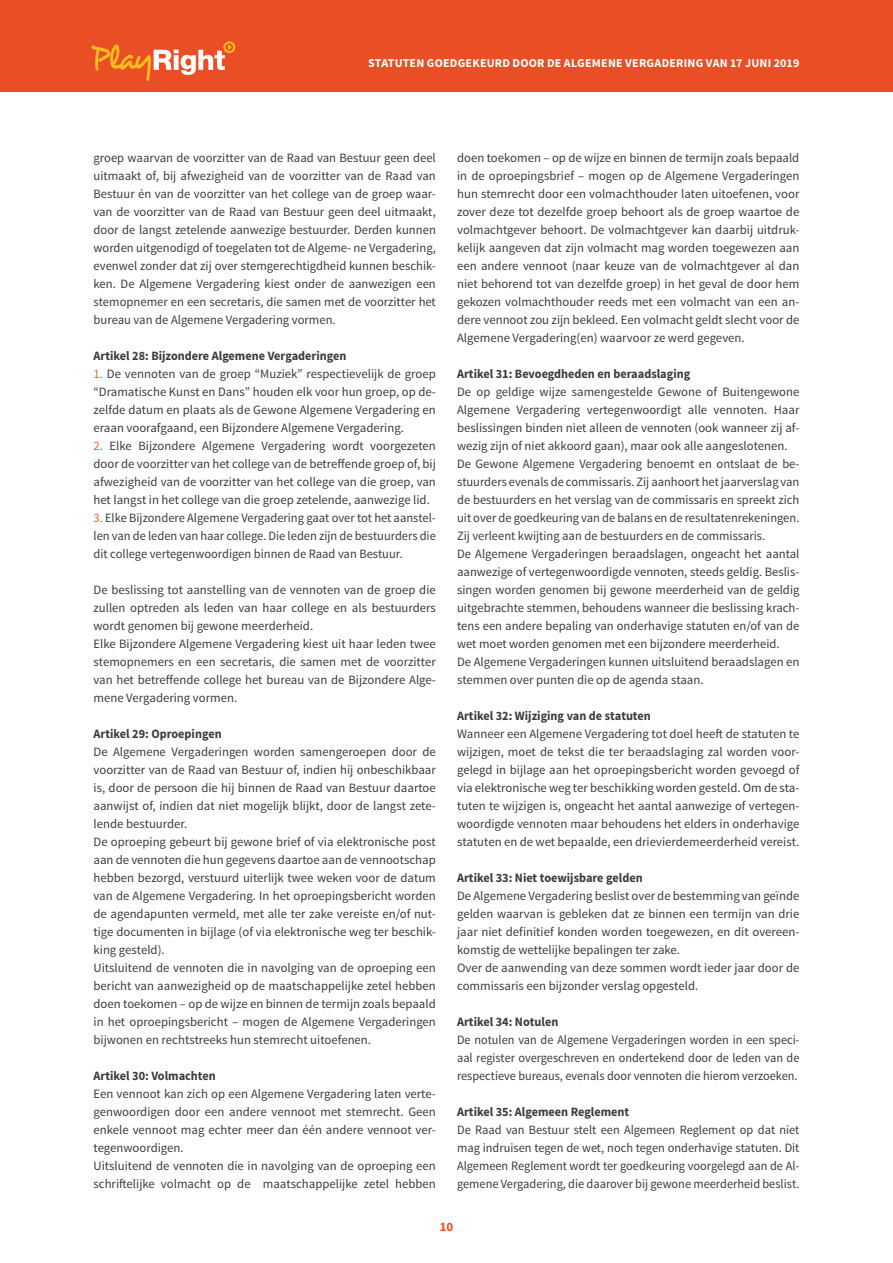
<style>
.page{position:relative;width:893px;height:1263px;background:#fff}
.page>*{position:absolute;margin:0;border:0;box-sizing:border-box;transform-origin:0 0}
.t1{font:12.75px/18px "Source Sans Pro";color:#3c3c3b;text-align:justify}
.t2{font:700 12.75px "Source Sans Pro";color:#3c3c3b;scale:.96 1}
.t3{font:12.75px/18px "Source Sans Pro";color:#3c3c3b;text-align:justify;scale:.96 1}
.t4{font:700 12.75px "Source Sans Pro";color:#e94e24}
.t5{font:700 12px "Source Sans Pro";letter-spacing:.015em;color:#fff}
.s1{color:#ec6337}
</style>
<div class="page">
<div style="left:0;top:0;width:893px;height:92px;background:#e94e24"></div>
<svg style="left:91px;top:41px;width:144px;height:40px"></svg>
<p class="t5" style="left:368px;top:55px;width:433px">STATUTEN GOEDGEKEURD DOOR DE ALGEMENE VERGADERING VAN 17 JUNI 2019</p>
<p class="t1" style="left:94px;top:149px;width:344px">groep waarvan de voorzitter van de Raad van Bestuur geen deel uitmaakt of, bij afwezigheid van de voorzitter van de Raad van Bestuur én van de voorzitter van het college van de groep waar&shy;van de voorzitter van de Raad van Bestuur geen deel uitmaakt, door de langst zetelende aanwezige bestuurder. Derden kunnen worden uitgenodigd of toegelaten tot de Algeme- ne Vergadering, evenwel zonder dat zij over stemgerechtigdheid kunnen beschik&shy;ken. De Algemene Vergadering kiest onder de aanwezigen een stemopnemer en een secretaris, die samen met de voorzitter het bureau van de Algemene Vergadering vormen.</p>
<p class="t2" style="left:94px;top:348px;width:265px">Artikel 28: Bijzondere Algemene Vergaderingen</p>
<p class="t1" style="left:94px;top:365px;width:344px"><span class="s1">1.</span> De vennoten van de groep “Muziek” respectievelijk de groep “Dramatische Kunst en Dans” houden elk voor hun groep, op de&shy;zelfde datum en plaats als de Gewone Algemene Vergadering en eraan voorafgaand, een Bijzondere Algemene Vergadering.</p>
<p class="t1" style="left:94px;top:437px;width:344px"><span class="s1">2.</span> Elke Bijzondere Algemene Vergadering wordt voorgezeten door de voorzitter van het college van de betreffende groep of, bij afwezigheid van de voorzitter van het college van die groep, van het langst in het college van die groep zetelende, aanwezige lid.</p>
<p class="t1" style="left:94px;top:509px;width:344px"><span class="s1">3.</span> Elke Bijzondere Algemene Vergadering gaat over tot het aanstel&shy;len van de leden van haar college. Die leden zijn de bestuurders die dit college vertegenwoordigen binnen de Raad van Bestuur.</p>
<p class="t1" style="left:94px;top:581px;width:344px;text-align:left">De beslissing tot aanstelling van de vennoten van de groep die zullen optreden als leden van haar college en als bestuurders wordt genomen bij gewone meerderheid.<br>Elke Bijzondere Algemene Vergadering kiest uit haar leden twee stemopnemers en een secretaris, die samen met de voorzitter van het betreffende college het bureau van de Bijzondere Alge&shy;mene Vergadering vormen.</p>
<p class="t2" style="left:94px;top:726px;width:135px">Artikel 29: Oproepingen</p>
<p class="t1" style="left:94px;top:743px;width:344px;text-align:left">De Algemene Vergaderingen worden samengeroepen door de voorzitter van de Raad van Bestuur of, indien hij onbeschikbaar is, door de persoon die hij binnen de Raad van Bestuur daartoe aanwijst of, indien dat niet mogelijk blijkt, door de langst zete&shy;lende bestuurder.<br>De oproeping gebeurt bij gewone brief of via elektronische post aan de vennoten die hun gegevens daartoe aan de vennootschap hebben bezorgd, verstuurd uiterlijk twee weken voor de datum van de Algemene Vergadering. In het oproepingsbericht worden de agendapunten vermeld, met alle ter zake vereiste en/of nut&shy;tige documenten in bijlage (of via elektronische weg ter beschik&shy;king gesteld).<br>Uitsluitend de vennoten die in navolging van de oproeping een bericht van aanwezigheid op de maatschappelijke zetel hebben doen toekomen – op de wijze en binnen de termijn zoals bepaald in het oproepingsbericht – mogen de Algemene Vergaderingen bijwonen en rechtstreeks hun stemrecht uitoefenen.</p>
<p class="t2" style="left:94px;top:1068px;width:129px">Artikel 30: Volmachten</p>
<p class="t1" style="left:94px;top:1085px;width:344px;text-align:left">Een vennoot kan zich op een Algemene Vergadering laten verte&shy;genwoordigen door een andere vennoot met stemrecht. Geen enkele vennoot mag echter meer dan één andere vennoot ver&shy;tegenwoordigen.<br>Uitsluitend de vennoten die in navolging van de oproeping een schriftelijke volmacht op de maatschappelijke zetel hebben</p>
<p class="t1" style="left:457px;top:149px;width:344px">doen toekomen – op de wijze en binnen de termijn zoals bepaald in de oproepingsbrief – mogen op de Algemene Vergaderingen hun stemrecht door een volmachthouder laten uitoefenen, voor zover deze tot dezelfde groep behoort als de groep waartoe de volmachtgever behoort. De volmachtgever kan daarbij uitdruk&shy;kelijk aangeven dat zijn volmacht mag worden toegewezen aan een andere vennoot (naar keuze van de volmachtgever al dan niet behorend tot van dezelfde groep) in het geval de door hem gekozen volmachthouder reeds met een volmacht van een an&shy;dere vennoot zou zijn bekleed. Een volmacht geldt slecht voor de Algemene Vergadering(en) waarvoor ze werd gegeven.</p>
<p class="t2" style="left:457px;top:366px;width:244px">Artikel 31: Bevoegdheden en beraadslaging</p>
<p class="t1" style="left:457px;top:383px;width:344px;text-align:left">De op geldige wijze samengestelde Gewone of Buitengewone Algemene Vergadering vertegenwoordigt alle vennoten. Haar beslissingen binden niet alleen de vennoten (ook wanneer zij af&shy;wezig zijn of niet akkoord gaan), maar ook alle aangeslotenen.<br>De Gewone Algemene Vergadering benoemt en ontslaat de be&shy;stuurders evenals de commissaris. Zij aanhoort het jaarverslag van de bestuurders en het verslag van de commissaris en spreekt zich uit over de goedkeuring van de balans en de resultatenrekeningen.<br>Zij verleent kwijting aan de bestuurders en de commissaris.<br>De Algemene Vergaderingen beraadslagen, ongeacht het aantal aanwezige of vertegenwoordigde vennoten, steeds geldig. Beslis&shy;singen worden genomen bij gewone meerderheid van de geldig uitgebrachte stemmen, behoudens wanneer die beslissing krach&shy;tens een andere bepaling van onderhavige statuten en/of van de wet moet worden genomen met een bijzondere meerderheid.<br>De Algemene Vergaderingen kunnen uitsluitend beraadslagen en stemmen over punten die op de agenda staan.</p>
<p class="t2" style="left:457px;top:708px;width:203px">Artikel 32: Wijziging van de statuten</p>
<p class="t1" style="left:457px;top:725px;width:344px">Wanneer een Algemene Vergadering tot doel heeft de statuten te wijzigen, moet de tekst die ter beraadslaging zal worden voor&shy;gelegd in bijlage aan het oproepingsbericht worden gevoegd of via elektronische weg ter beschikking worden gesteld. Om de sta&shy;tuten te wijzigen is, ongeacht het aantal aanwezige of vertegen&shy;woordigde vennoten maar behoudens het elders in onderhavige statuten en de wet bepaalde, een drievierdemeerderheid vereist.</p>
<p class="t2" style="left:457px;top:870px;width:195px">Artikel 33: Niet toewijsbare gelden</p>
<p class="t1" style="left:457px;top:887px;width:344px;text-align:left">De Algemene Vergadering beslist over de bestemming van geïnde gelden waarvan is gebleken dat ze binnen een termijn van drie jaar niet definitief konden worden toegewezen, en dit overeen&shy;komstig de wettelijke bepalingen ter zake.<br>Over de aanwending van deze sommen wordt ieder jaar door de commissaris een bijzonder verslag opgesteld.</p>
<p class="t2" style="left:457px;top:1014px;width:107px">Artikel 34: Notulen</p>
<p class="t3" style="left:457px;top:1031px;width:358px">De notulen van de Algemene Vergaderingen worden in een speci&shy;aal register overgeschreven en ondertekend door de leden van de respectieve bureaus, evenals door vennoten die hierom verzoeken.</p>
<p class="t2" style="left:457px;top:1104px;width:181px">Artikel 35: Algemeen Reglement</p>
<p class="t1" style="left:457px;top:1121px;width:344px">De Raad van Bestuur stelt een Algemeen Reglement op dat niet mag indruisen tegen de wet, noch tegen onderhavige statuten. Dit Algemeen Reglement wordt ter goedkeuring voorgelegd aan de Al&shy;gemene Vergadering, die daarover bij gewone meerderheid beslist.</p>
<p class="t4" style="left:440px;top:1219px;width:15px">10</p>
</div>
